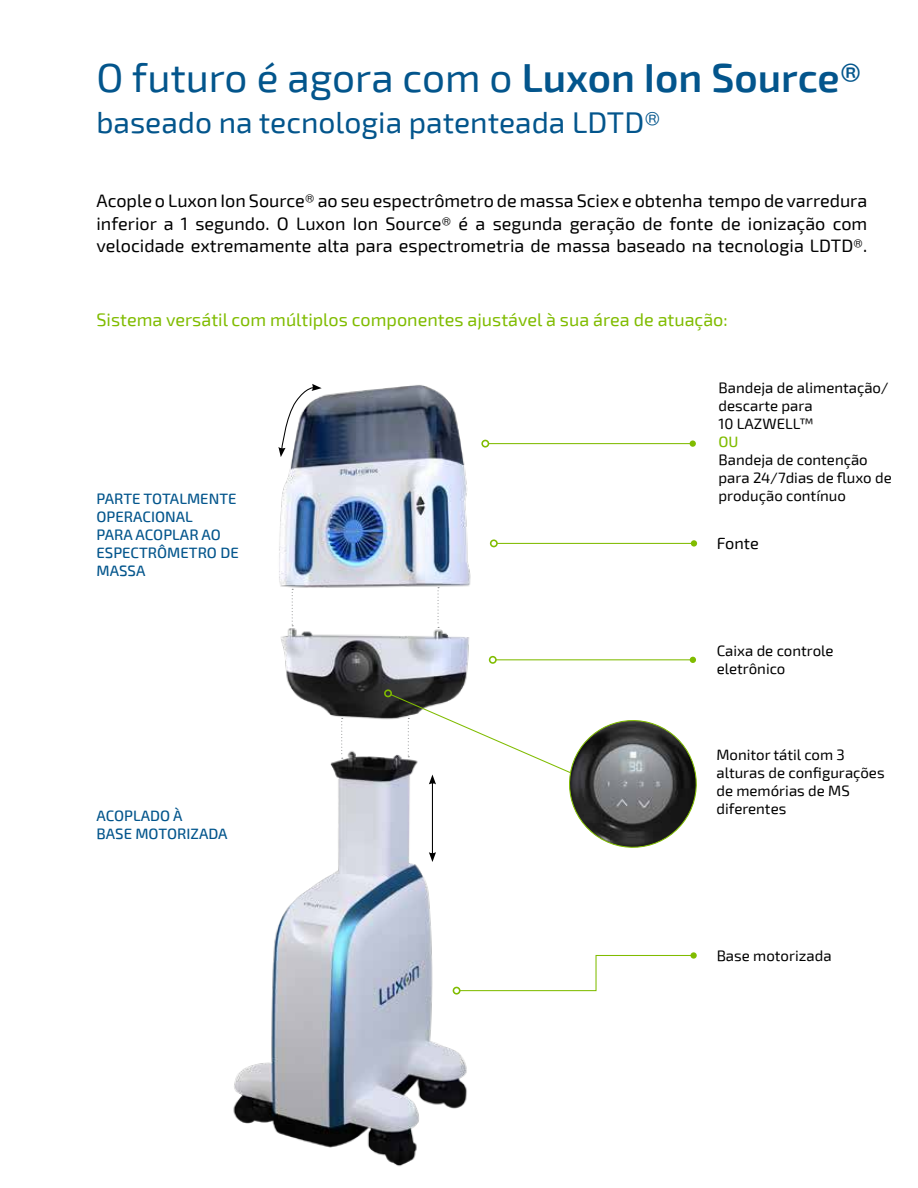
<style>
.page{position:relative;width:918px;height:1188px;background:#fff}
.page>*{position:absolute;margin:0;border:0;box-sizing:border-box;transform-origin:0 0}
.t1{font:40.5px "Exo 2";color:#03558c}
.t2{font:30px "Exo 2";color:#03558c}
.t3{font:18px/22.5px "Exo 2";color:#000;text-align:justify}
.t4{font:18px "Exo 2";color:#80bc00}
.t5{font:16.35px "Exo 2";color:#000}
.t6{font:15px/18px "Exo 2";color:#000}
.t7{font:500 15px/18px "Exo 2";color:#03558c}
.t8{font:500 15px "Exo 2";color:#80bc00}
.s1{font-weight:600}
</style>
<div class="page">
<img style="left:233px;top:385px;width:282px;height:782px">
<hr style="left:488px;top:443px;width:205px;height:1px;background:#80bc00">
<div style="left:481px;top:440px;width:8px;height:8px;border:2px solid #80bc00;border-radius:50%"></div>
<div style="left:690px;top:440px;width:6px;height:7px;background:#80bc00;border-radius:50%"></div>
<hr style="left:497px;top:543px;width:197px;height:1px;background:#80bc00">
<div style="left:490px;top:539px;width:8px;height:8px;border:2px solid #80bc00;border-radius:50%"></div>
<div style="left:691px;top:540px;width:6px;height:7px;background:#80bc00;border-radius:50%"></div>
<svg style="left:278px;top:384px;width:44px;height:73px"></svg>
<svg style="left:459px;top:954px;width:231px;height:38px"></svg>
<div style="left:453px;top:987px;width:8px;height:8px;border:2px solid #80bc00;border-radius:50%"></div>
<svg style="left:690px;top:952px;width:7px;height:7px"></svg>
<svg style="left:292px;top:589px;width:1px;height:37px"></svg>
<svg style="left:438px;top:587px;width:1px;height:41px"></svg>
<svg style="left:341px;top:718px;width:2px;height:41px"></svg>
<svg style="left:382px;top:688px;width:315px;height:174px"></svg>
<hr style="left:496px;top:659px;width:197px;height:1px;background:#80bc00">
<div style="left:489px;top:656px;width:8px;height:8px;border:2px solid #80bc00;border-radius:50%"></div>
<svg style="left:690px;top:657px;width:6px;height:6px"></svg>
<h1 class="t1" style="left:97px;top:54px;width:766px">O futuro é agora com o <span class="s1">Luxon Ion Source®</span></h1>
<h2 class="t2" style="left:97px;top:105px;width:566px">baseado na tecnologia patenteada LDTD®</h2>
<p class="t3" style="left:97px;top:190px;width:772px">Acople o Luxon Ion Source® ao seu espectrômetro de massa Sciex e obtenha tempo de varredura inferior a 1 segundo. O Luxon Ion Source® é a segunda geração de fonte de ionização com velocidade extremamente alta para espectrometria de massa baseado na tecnologia LDTD®.</p>
<p class="t4" style="left:97px;top:309px;width:633px">Sistema versátil com múltiplos componentes ajustável à sua área de atuação:</p>
<p class="t7" style="left:97px;top:490px;width:144px">PARTE TOTALMENTE<br>OPERACIONAL<br>PARA ACOPLAR AO<br>ESPECTRÔMETRO DE<br>MASSA</p>
<p class="t7" style="left:97px;top:807px;width:133px">ACOPLADO À<br>BASE MOTORIZADA</p>
<p class="t6" style="left:719px;top:379px;width:172px">Bandeja de alimentação/ descarte para<br>10 LAZWELL™</p>
<p class="t8" style="left:719px;top:433px;width:22px">OU</p>
<p class="t6" style="left:719px;top:451px;width:175px">Bandeja de contenção para 24/7dias de fluxo de produção contínuo</p>
<p class="t5" style="left:717px;top:534px;width:44px">Fonte</p>
<p class="t6" style="left:717px;top:642px;width:119px">Caixa de controle eletrônico</p>
<p class="t6" style="left:716px;top:746px;width:170px">Monitor tátil com 3 alturas de configurações de memórias de MS diferentes</p>
<p class="t6" style="left:717px;top:947px;width:116px">Base motorizada</p>
</div>
